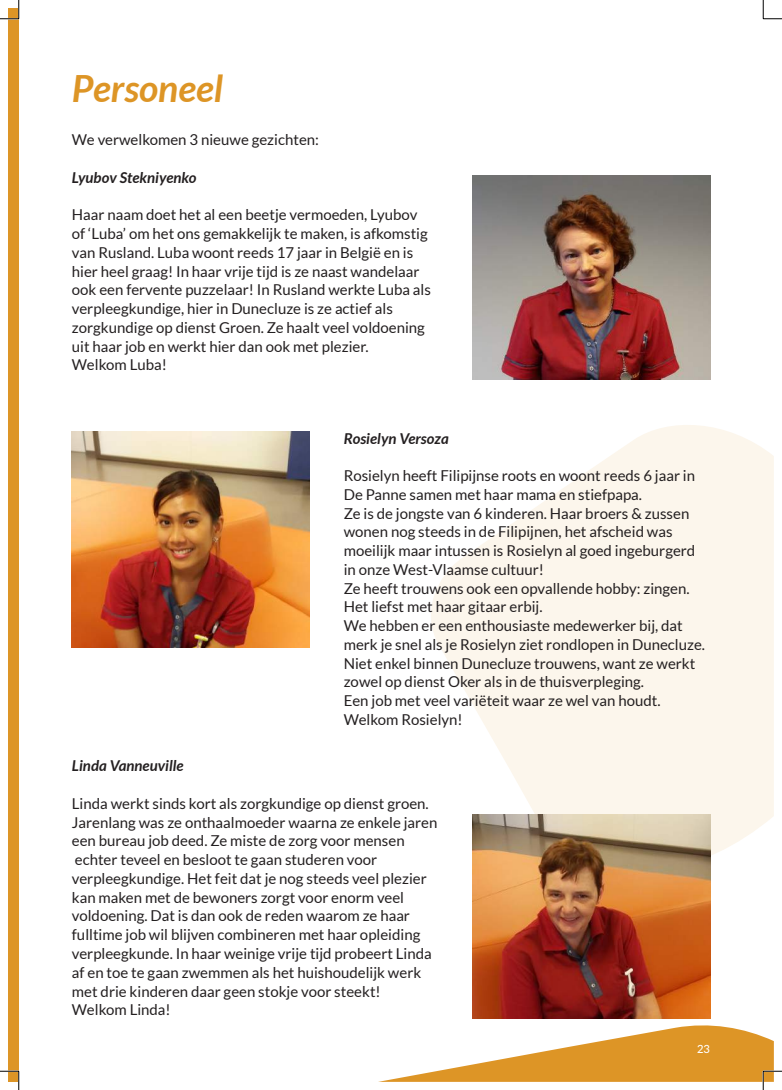
<style>
.page{position:relative;width:782px;height:1090px;background:#fff}
.page>*{position:absolute;margin:0;border:0;box-sizing:border-box;transform-origin:0 0}
.t1{font:italic 700 37.5px "Lato";color:#dd9526}
.t2{font:15px/18.8px "Lato";color:#231f20}
.t3{font:italic 700 15px "Lato";color:#231f20}
.t4{font:500 11.25px "Lato";color:#fff}
</style>
<div class="page">
<svg style="left:431px;top:425px;width:342px;height:448px;fill:#fcf6ec"></svg>
<div style="left:8px;top:8px;width:11px;height:1074px;background:#dd9526"></div>
<img style="left:472px;top:176px;width:238px;height:203px">
<img style="left:72px;top:432px;width:237px;height:215px">
<img style="left:472px;top:815px;width:238px;height:203px">
<svg style="left:0;top:0;width:20px;height:20px"></svg>
<svg style="left:0;top:1070px;width:20px;height:20px"></svg>
<svg style="left:762px;top:0;width:20px;height:20px"></svg>
<svg style="left:378px;top:1025px;width:404px;height:65px"></svg>
<h1 class="t1" style="left:72px;top:67px;width:153px">Personeel</h1>
<p class="t2" style="left:72px;top:130px;width:248px">We verwelkomen 3 nieuwe gezichten:</p>
<p class="t3" style="left:72px;top:169px;width:126px">Lyubov Stekniyenko</p>
<p class="t2" style="left:72px;top:205px;width:360px">Haar naam doet het al een beetje vermoeden, Lyubov of ‘Luba’ om het ons gemakkelijk te maken, is afkomstig van Rusland. Luba woont reeds 17 jaar in België en is hier heel graag! In haar vrije tijd is ze naast wandelaar ook een fervente puzzelaar! In Rusland werkte Luba als verpleegkundige, hier in Dunecluze is ze actief als zorgkundige op dienst Groen. Ze haalt veel voldoening uit haar job en werkt hier dan ook met plezier.<br>Welkom Luba!</p>
<p class="t3" style="left:344px;top:430px;width:107px">Rosielyn Versoza</p>
<p class="t2" style="left:344px;top:466px;width:363px">Rosielyn heeft Filipijnse roots en woont reeds 6 jaar in De Panne samen met haar mama en stiefpapa.<br>Ze is de jongste van 6 kinderen. Haar broers &amp; zussen wonen nog steeds in de Filipijnen, het afscheid was moeilijk maar intussen is Rosielyn al goed ingeburgerd in onze West-Vlaamse cultuur!<br>Ze heeft trouwens ook een opvallende hobby: zingen.<br>Het liefst met haar gitaar erbij.<br>We hebben er een enthousiaste medewerker bij, dat merk je snel als je Rosielyn ziet rondlopen in Dunecluze.<br>Niet enkel binnen Dunecluze trouwens, want ze werkt zowel op dienst Oker als in de thuisverpleging.<br>Een job met veel variëteit waar ze wel van houdt.<br>Welkom Rosielyn!</p>
<p class="t3" style="left:72px;top:757px;width:113px">Linda Vanneuville</p>
<p class="t2" style="left:72px;top:794px;width:367px">Linda werkt sinds kort als zorgkundige op dienst groen.<br>Jarenlang was ze onthaalmoeder waarna ze enkele jaren een bureau job deed. Ze miste de zorg voor mensen echter teveel en besloot te gaan studeren voor verpleegkundige. Het feit dat je nog steeds veel plezier kan maken met de bewoners zorgt voor enorm veel voldoening. Dat is dan ook de reden waarom ze haar fulltime job wil blijven combineren met haar opleiding verpleegkunde. In haar weinige vrije tijd probeert Linda af en toe te gaan zwemmen als het huishoudelijk werk met drie kinderen daar geen stokje voor steekt!<br>Welkom Linda!</p>
<p class="t4" style="left:697px;top:1041px;width:15px">23</p>
</div>
